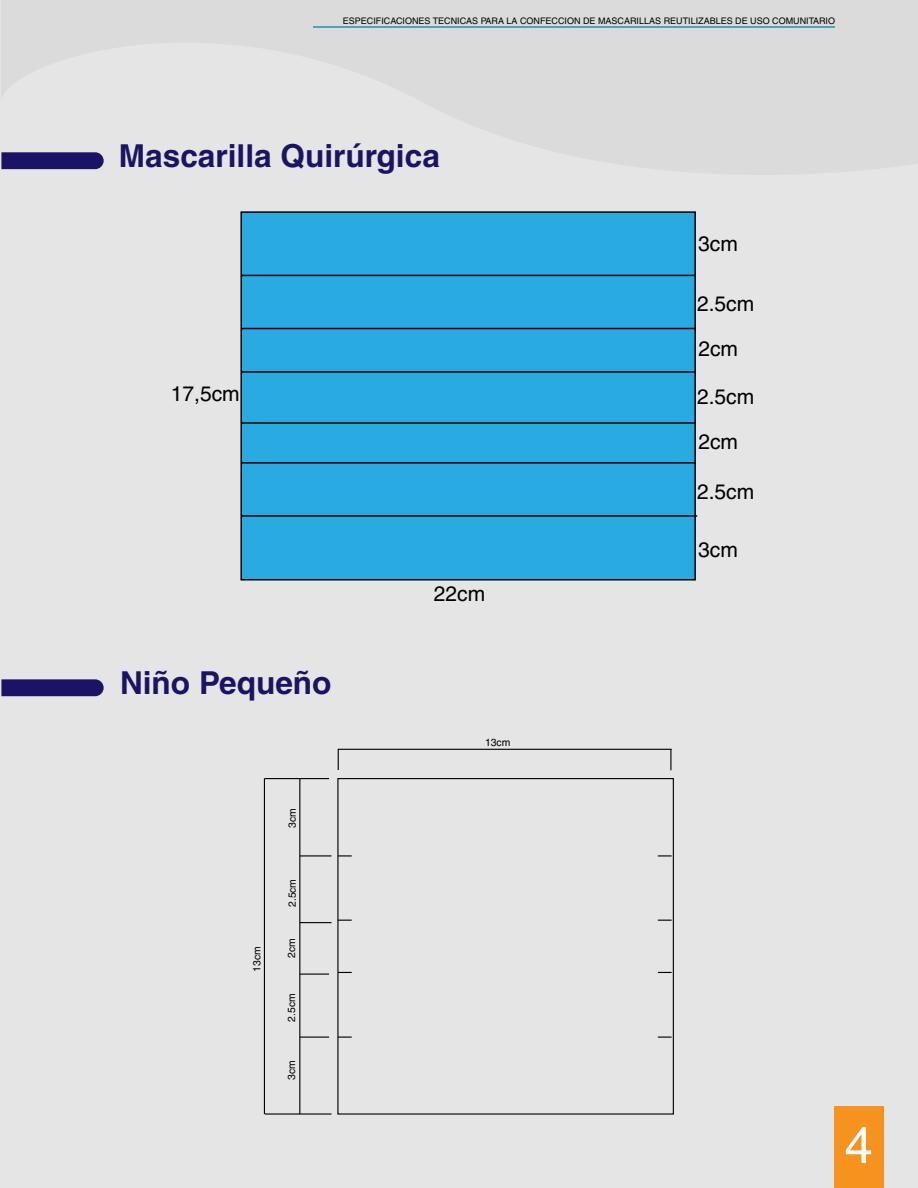
<style>
.page{position:relative;width:918px;height:1188px;background:#e5e5e5}
.page>*{position:absolute;margin:0;border:0;box-sizing:border-box;transform-origin:0 0}
.t1{font:50.85px "Helvetica";color:#fff}
.t2{font:700 31.65px "Helvetica";color:#1b1464}
.t3{font:21px/45px "Helvetica";color:#000}
.t4{font:10.35px "Helvetica";color:#000}
.t5{font:9px "Helvetica";color:#000}
</style>
<div class="page">
<hr style="left:313px;top:27px;width:522px;height:1px;background:#4aa6b5">
<div style="left:834px;top:1106px;width:50px;height:81px;background:#f6921e"></div>
<svg style="left:1px;top:152px;width:103px;height:17px;background:#231c69"></svg>
<svg style="left:1px;top:679px;width:103px;height:17px;background:#241d69"></svg>
<div style="left:240px;top:211px;width:456px;height:370px;background:#29aae1;border:2px solid #000"></div>
<hr style="left:241px;top:275px;width:454px;height:1px;background:#000">
<hr style="left:241px;top:328px;width:454px;height:1px;background:#000">
<hr style="left:241px;top:371px;width:454px;height:2px;background:#000">
<hr style="left:241px;top:422px;width:454px;height:2px;background:#000">
<hr style="left:241px;top:462px;width:454px;height:2px;background:#000">
<hr style="left:241px;top:515px;width:456px;height:2px;background:#000">
<div style="left:337px;top:778px;width:337px;height:337px;border:1px solid #000"></div>
<svg style="left:338px;top:855px;width:14px;height:1px"></svg>
<svg style="left:338px;top:920px;width:14px;height:1px"></svg>
<svg style="left:338px;top:972px;width:14px;height:1px"></svg>
<svg style="left:338px;top:1037px;width:14px;height:1px"></svg>
<svg style="left:658px;top:855px;width:14px;height:1px"></svg>
<svg style="left:658px;top:920px;width:14px;height:1px"></svg>
<svg style="left:658px;top:972px;width:14px;height:1px"></svg>
<svg style="left:658px;top:1037px;width:14px;height:1px"></svg>
<hr style="left:264px;top:778px;width:65px;height:1px;background:#000">
<hr style="left:265px;top:1113px;width:66px;height:2px;background:#000">
<hr style="left:264px;top:779px;width:1px;height:335px;background:#000">
<hr style="left:299px;top:779px;width:1px;height:335px;background:#000">
<hr style="left:300px;top:855px;width:31px;height:1px;background:#000">
<hr style="left:300px;top:922px;width:31px;height:1px;background:#000">
<svg style="left:300px;top:974px;width:29px;height:1px"></svg>
<svg style="left:300px;top:1037px;width:29px;height:1px"></svg>
<svg style="left:338px;top:750px;width:1px;height:20px"></svg>
<hr style="left:338px;top:749px;width:334px;height:1px;background:#000">
<svg style="left:670px;top:749px;width:1px;height:21px"></svg>
<p class="t5" style="left:343px;top:15px;width:494px">ESPECIFICACIONES TECNICAS PARA LA CONFECCION DE MASCARILLAS REUTILIZABLES DE USO COMUNITARIO</p>
<h2 class="t2" style="left:119px;top:136px;width:323px">Mascarilla Quirúrgica</h2>
<h3 class="t3" style="left:171px;top:371px;width:70px">17,5cm</h3>
<h2 class="t2" style="left:120px;top:664px;width:213px">Niño Pequeño</h2>
<p class="t4" style="left:286px;top:828px;width:21px;rotate:-90deg">3cm</p>
<p class="t4" style="left:251px;top:972px;width:27px;rotate:-90deg">13cm</p>
<p class="t4" style="left:286px;top:907px;width:30px;rotate:-90deg">2.5cm</p>
<p class="t4" style="left:286px;top:958px;width:21px;rotate:-90deg">2cm</p>
<p class="t4" style="left:286px;top:1022px;width:30px;rotate:-90deg">2.5cm</p>
<p class="t4" style="left:286px;top:1080px;width:21px;rotate:-90deg">3cm</p>
<h3 class="t3" style="left:434px;top:571px;width:53px">22cm</h3>
<p class="t4" style="left:485px;top:737px;width:27px">13cm</p>
<h3 class="t3" style="left:698px;top:221px;width:41px">3cm</h3>
<h3 class="t3" style="left:697px;top:281px;width:59px">2.5cm</h3>
<h3 class="t3" style="left:698px;top:326px;width:41px">2cm</h3>
<h3 class="t3" style="left:697px;top:374px;width:59px">2.5cm<br>2cm</h3>
<h3 class="t3" style="left:697px;top:469px;width:59px">2.5cm</h3>
<h3 class="t3" style="left:698px;top:527px;width:41px">3cm</h3>
<h1 class="t1" style="left:845px;top:1116px;width:30px">4</h1>
</div>
